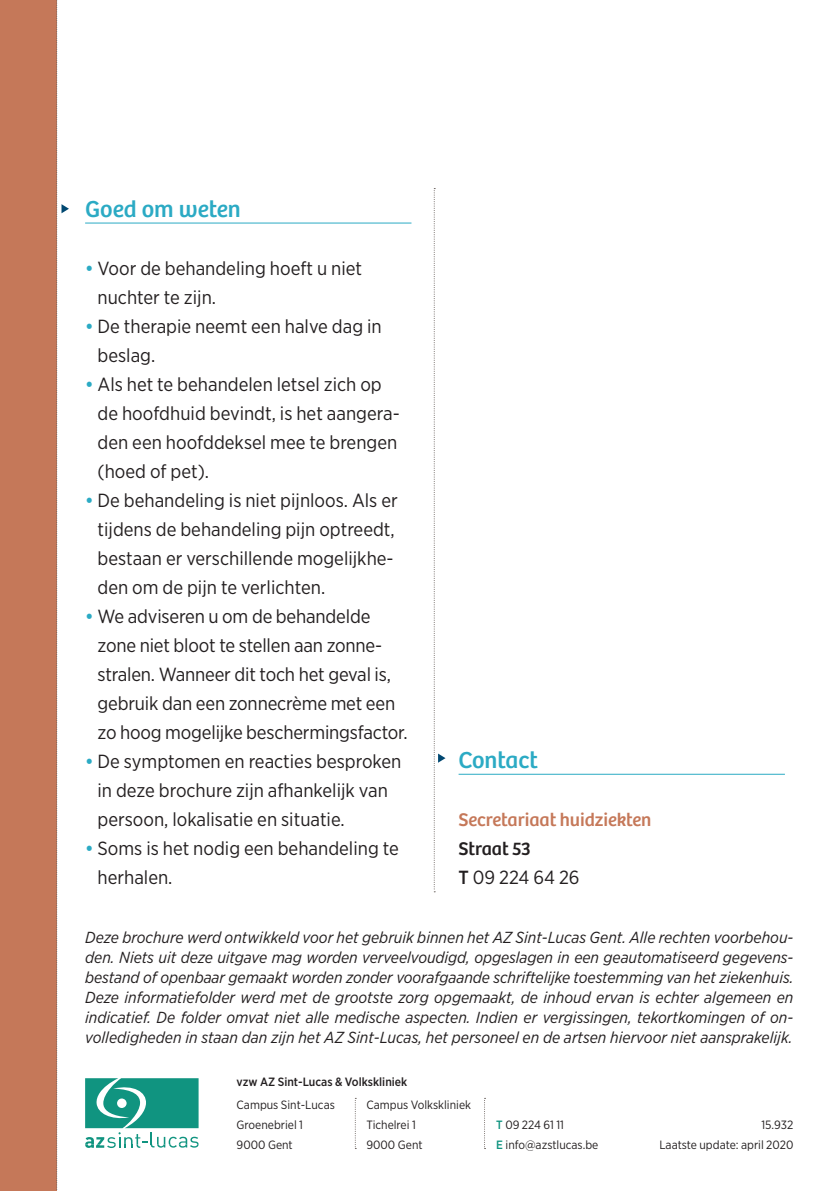
<style>
.page{position:relative;width:840px;height:1191px;background:#fff}
.page>*{position:absolute;margin:0;border:0;box-sizing:border-box;transform-origin:0 0}
.t1{font:24px "Bree";color:#2baac4}
.t2{font:19px/29px "Gotham Narrow";color:#231f20}
.t3{font:19px "Bree";color:#c57859}
.t4{font:19px "Bree";letter-spacing:-.005em;color:#231f20}
.t5{font:italic 16px/20px "Gotham Narrow";color:#231f20;text-align:justify}
.t6{font:12px/20px "Gotham Narrow";color:#231f20}
.t7{font:500 12px "Gotham Narrow";color:#231f20}
.s1{font-weight:500;color:#2baac4}
.s2{font-weight:500}
.s3{font-weight:500;color:#109480}
</style>
<div class="page">
<div style="left:0;top:0;width:57px;height:1191px;background:#c57859"></div>
<hr style="left:458px;top:774px;width:326px;height:1px;background:#2baac4">
<svg style="left:85px;top:1078px;width:113px;height:70px"></svg>
<svg style="left:484px;top:1098px;width:1px;height:51px"></svg>
<svg style="left:354px;top:1097px;width:2px;height:52px"></svg>
<svg style="left:56px;top:0;width:13px;height:1190px"></svg>
<hr style="left:85px;top:223px;width:326px;height:1px;background:#2baac4">
<svg style="left:433px;top:188px;width:12px;height:704px"></svg>
<p class="t1" style="left:85px;top:195px;width:157px">Goed om weten</p>
<p class="t2" style="left:97px;top:253px;width:266px;text-indent:-12px"><span class="s1">•</span> Voor de behandeling hoeft u niet nuchter te zijn.</p>
<p class="t2" style="left:97px;top:311px;width:285px;text-indent:-12px"><span class="s1">•</span> De therapie neemt een halve dag in beslag.</p>
<p class="t2" style="left:97px;top:369px;width:303px;text-indent:-12px"><span class="s1">•</span> Als het te behandelen letsel zich op de hoofdhuid bevindt, is het aangera&shy;den een hoofddeksel mee te brengen (hoed of pet).</p>
<p class="t2" style="left:97px;top:485px;width:301px;text-indent:-12px"><span class="s1">•</span> De behandeling is niet pijnloos. Als er tijdens de behandeling pijn optreedt, bestaan er verschillende mogelijkhe&shy;den om de pijn te verlichten.</p>
<p class="t2" style="left:97px;top:601px;width:311px;text-indent:-12px"><span class="s1">•</span> We adviseren u om de behandelde zone niet bloot te stellen aan zonne&shy;stralen. Wanneer dit toch het geval is, gebruik dan een zonnecrème met een zo hoog mogelijke beschermingsfactor.</p>
<p class="t2" style="left:97px;top:746px;width:305px;text-indent:-12px"><span class="s1">•</span> De symptomen en reacties besproken in deze brochure zijn afhankelijk van persoon, lokalisatie en situatie.</p>
<p class="t2" style="left:97px;top:833px;width:303px;text-indent:-12px"><span class="s1">•</span> Soms is het nodig een behandeling te herhalen.</p>
<p class="t1" style="left:458px;top:746px;width:81px">Contact</p>
<p class="t3" style="left:458px;top:809px;width:194px">Secretariaat huidziekten</p>
<p class="t4" style="left:458px;top:838px;width:74px">Straat 53</p>
<p class="t2" style="left:458px;top:862px;width:122px"><span class="s2">T</span> 09 224 64 26</p>
<p class="t5" style="left:85px;top:927px;width:709px">Deze brochure werd ontwikkeld voor het gebruik binnen het AZ Sint-Lucas Gent. Alle rechten voorbehou&shy;den. Niets uit deze uitgave mag worden verveelvoudigd, opgeslagen in een geautomatiseerd gegevens&shy;bestand of openbaar gemaakt worden zonder voorafgaande schriftelijke toestemming van het ziekenhuis.<br>Deze informatiefolder werd met de grootste zorg opgemaakt, de inhoud ervan is echter algemeen en indicatief. De folder omvat niet alle medische aspecten. Indien er vergissingen, tekortkomingen of on&shy;volledigheden in staan dan zijn het AZ Sint-Lucas, het personeel en de artsen hiervoor niet aansprakelijk.</p>
<p class="t7" style="left:236px;top:1074px;width:172px">vzw AZ Sint-Lucas &amp; Volkskliniek</p>
<p class="t6" style="left:236px;top:1094px;width:100px">Campus Sint-Lucas<br>Groenebriel 1<br>9000 Gent</p>
<p class="t6" style="left:366px;top:1094px;width:106px">Campus Volkskliniek<br>Tichelrei 1<br>9000 Gent</p>
<p class="t6" style="left:496px;top:1114px;width:104px"><span class="s3">T</span> 09 224 61 11<br><span class="s3">E</span> info@azstlucas.be</p>
<p class="t6" style="left:659px;top:1114px;width:135px;text-align:right">15.932<br>Laatste update: april 2020</p>
</div>
